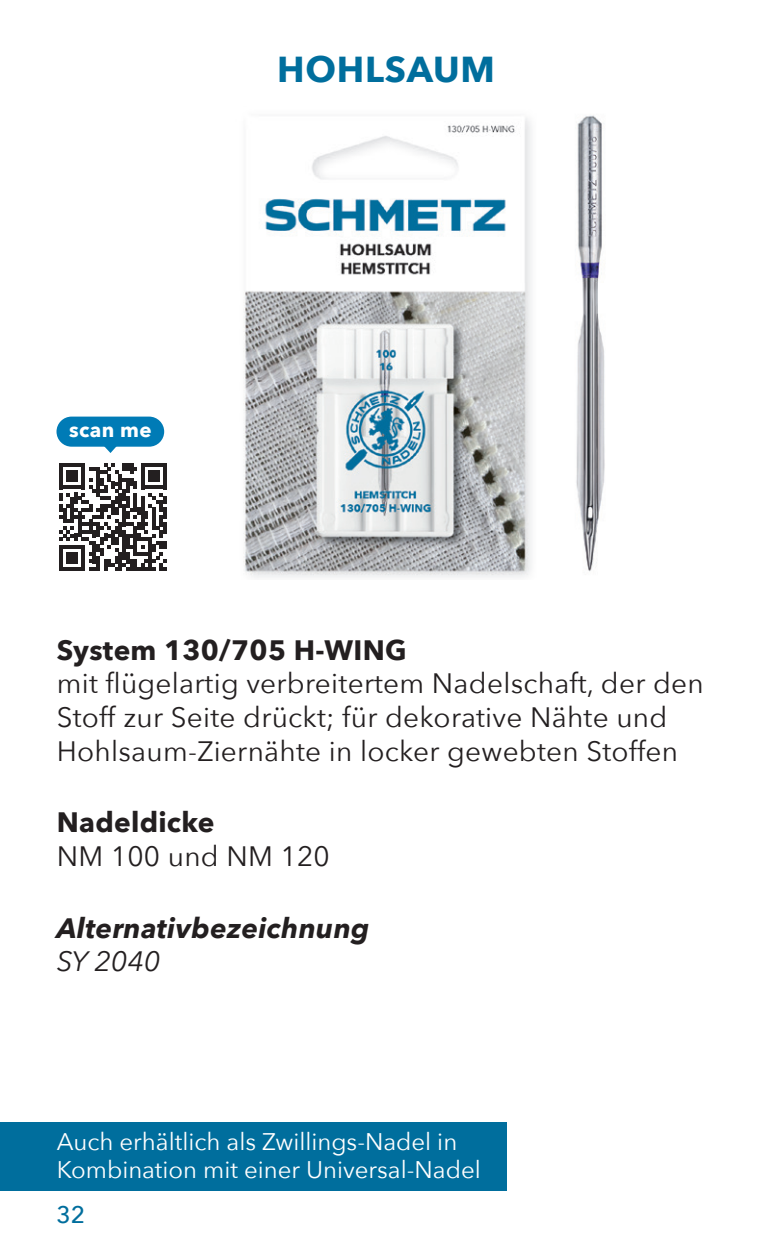
<style>
.page{position:relative;width:772px;height:1248px;background:#fff}
.page>*{position:absolute;margin:0;border:0;box-sizing:border-box;transform-origin:0 0}
.t1{font:700 36px "Avenir Next";letter-spacing:.02em;color:#006e9d}
.t2{font:28px/33.6px "Avenir Next";letter-spacing:.01em;color:#231f20}
.t3{font:700 28px "Avenir Next";letter-spacing:.01em;color:#231f20}
.t4{font:italic 700 28px "Avenir Next";letter-spacing:.01em;color:#231f20}
.t5{font:italic 28px "Avenir Next";letter-spacing:.01em;color:#231f20}
.t6{font:24px/28px "Avenir Next";color:#fff}
.t7{font:500 24px "Avenir Next";color:#006e9d}
.t8{font:700 20.4px "Avenir Next";letter-spacing:.02em;color:#fff}
</style>
<div class="page">
<svg style="left:59px;top:463px;width:108px;height:107px"></svg>
<div style="left:56px;top:416px;width:108px;height:30px;background:#007bb6;border-radius:15px"></div>
<svg style="left:102px;top:446px;width:16px;height:7px"></svg>
<img style="left:243px;top:115px;width:362px;height:463px">
<div style="left:0;top:1122px;width:506px;height:69px;background:#006e9d"></div>
<p class="t1" style="left:277px;top:38px;width:219px">HOHLSAUM</p>
<p class="t8" style="left:69px;top:412px;width:84px">scan me</p>
<p class="t3" style="left:57px;top:625px;width:351px">System 130/705 H-WING</p>
<p class="t2" style="left:57px;top:665px;width:648px">mit flügelartig verbreitertem Nadelschaft, der den<br>Stoff zur Seite drückt; für dekorative Nähte und<br>Hohlsaum-Ziernähte in locker gewebten Stoffen</p>
<p class="t3" style="left:57px;top:798px;width:159px">Nadeldicke</p>
<p class="t2" style="left:57px;top:838px;width:274px">NM 100 und NM 120</p>
<p class="t4" style="left:57px;top:903px;width:314px">Alternativbezeichnung</p>
<p class="t5" style="left:57px;top:937px;width:105px">SY 2040</p>
<p class="t6" style="left:57px;top:1126px;width:425px">Auch erhältlich als Zwillings-Nadel in<br>Kombination mit einer Universal-Nadel</p>
<p class="t7" style="left:56px;top:1194px;width:30px">32</p>
</div>
